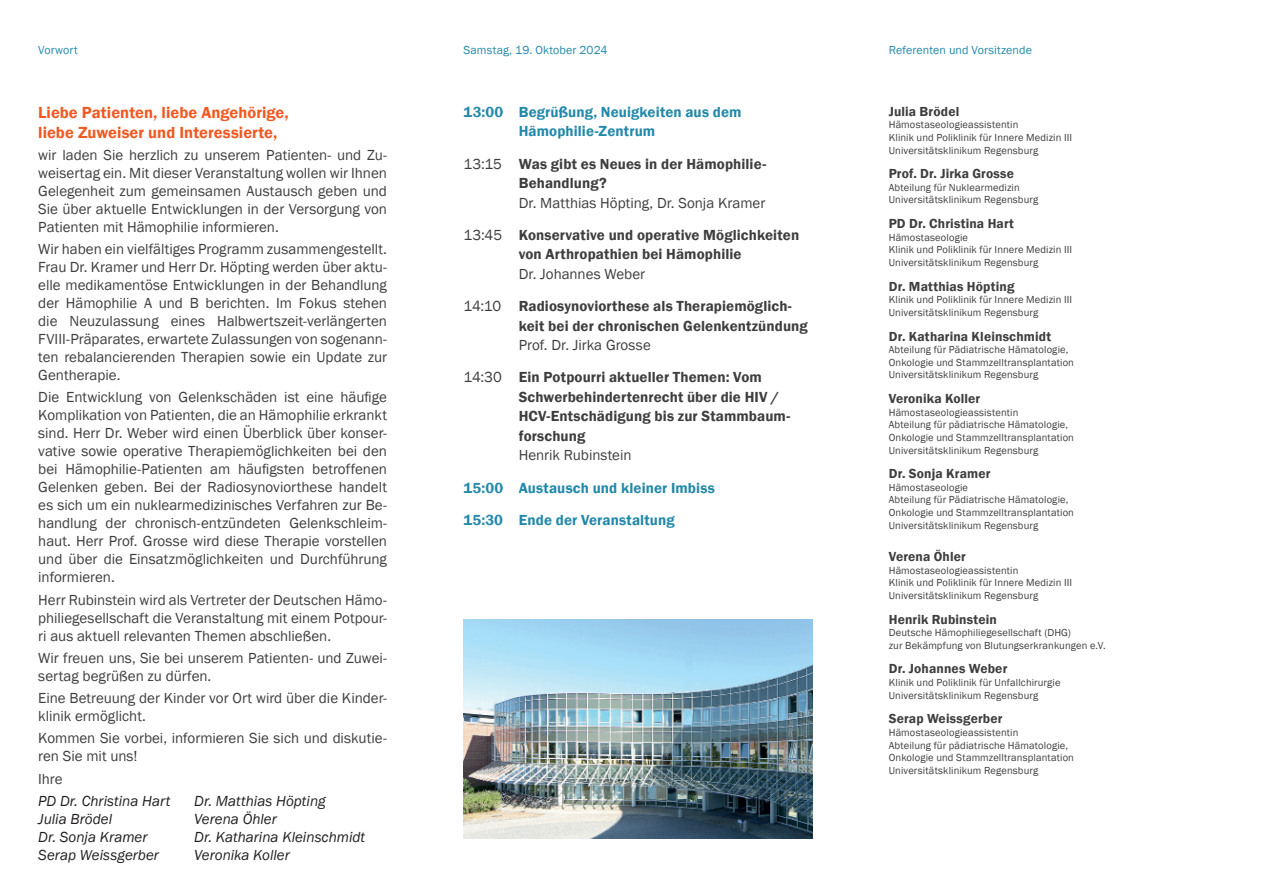
<style>
.page{position:relative;width:1263px;height:893px;background:#fff}
.page>*{position:absolute;margin:0;border:0;box-sizing:border-box;transform-origin:0 0}
.t1{font:600 16.5px/19.8px "Franklin Gothic";letter-spacing:.005em;color:#f15921}
.t2{font:15px/18px "Franklin Gothic";color:#3e3e3f;text-align:justify}
.t3{font:600 15px/19.5px "Franklin Gothic";letter-spacing:.005em;color:#3e3e3f}
.t4{font:italic 15px "Franklin Gothic";color:#231f20}
.t5{font:600 15px/19.5px "Franklin Gothic";letter-spacing:.005em;color:#2289aa}
.t6{font:600 13.5px "Franklin Gothic";letter-spacing:.01em;color:#3e3e3f}
.t7{font:12px "Franklin Gothic";letter-spacing:.01em;color:#2289aa}
.t8{font:10.5px/12.6px "Franklin Gothic";letter-spacing:.015em;color:#3e3e3f}
.s1{font-weight:400}
.s2{font-weight:600}
</style>
<div class="page">
<img style="left:463px;top:619px;width:349px;height:220px">
<p class="t7" style="left:38px;top:43px;width:41px">Vorwort</p>
<p class="t1" style="left:38px;top:103px;width:252px">Liebe Patienten, liebe Angehörige, liebe Zuweiser und Interessierte,</p>
<p class="t2" style="left:38px;top:146px;width:350px">wir laden Sie herzlich zu unserem Patienten- und Zu&shy;weisertag ein. Mit dieser Veranstaltung wollen wir Ihnen Gelegenheit zum gemeinsamen Austausch geben und Sie über aktuelle Entwicklungen in der Versorgung von Patienten mit Hämophilie informieren.</p>
<p class="t2" style="left:38px;top:240px;width:350px">Wir haben ein vielfältiges Programm zusammengestellt.<br>Frau Dr. Kramer und Herr Dr. Höpting werden über aktu&shy;elle medikamentöse Entwicklungen in der Behandlung der Hämophilie A und B berichten. Im Fokus stehen die Neuzulassung eines Halbwertszeit-verlängerten FVIII-Präparates, erwartete Zulassungen von sogenann&shy;ten rebalancierenden Therapien sowie ein Update zur Gentherapie.</p>
<p class="t2" style="left:38px;top:389px;width:350px">Die Entwicklung von Gelenkschäden ist eine häufige Komplikation von Patienten, die an Hämophilie erkrankt sind. Herr Dr. Weber wird einen Überblick über konser&shy;vative sowie operative Therapiemöglichkeiten bei den bei Hämophilie-Patienten am häufigsten betroffenen Gelenken geben. Bei der Radiosynoviorthese handelt es sich um ein nuklearmedizinisches Verfahren zur Be&shy;handlung der chronisch-entzündeten Gelenkschleim&shy;haut. Herr Prof. Grosse wird diese Therapie vorstellen und über die Einsatzmöglichkeiten und Durchführung informieren.</p>
<p class="t2" style="left:38px;top:591px;width:350px">Herr Rubinstein wird als Vertreter der Deutschen Hämo&shy;philiegesellschaft die Veranstaltung mit einem Potpour&shy;ri aus aktuell relevanten Themen abschließen.</p>
<p class="t2" style="left:38px;top:649px;width:350px">Wir freuen uns, Sie bei unserem Patienten- und Zuwei&shy;sertag begrüßen zu dürfen.</p>
<p class="t2" style="left:38px;top:689px;width:350px">Eine Betreuung der Kinder vor Ort wird über die Kinder&shy;klinik ermöglicht.</p>
<p class="t2" style="left:38px;top:730px;width:350px">Kommen Sie vorbei, informieren Sie sich und diskutie&shy;ren Sie mit uns!</p>
<p class="t2" style="left:38px;top:770px;width:26px">Ihre</p>
<p class="t4" style="left:38px;top:791px;width:134px">PD Dr. Christina Hart</p>
<p class="t4" style="left:194px;top:791px;width:133px">Dr. Matthias Höpting</p>
<p class="t4" style="left:38px;top:809px;width:75px">Julia Brödel</p>
<p class="t4" style="left:194px;top:809px;width:84px">Verena Öhler</p>
<p class="t4" style="left:38px;top:827px;width:111px">Dr. Sonja Kramer</p>
<p class="t4" style="left:194px;top:827px;width:172px">Dr. Katharina Kleinschmidt</p>
<p class="t4" style="left:38px;top:845px;width:122px">Serap Weissgerber</p>
<p class="t4" style="left:194px;top:845px;width:97px">Veronika Koller</p>
<p class="t7" style="left:463px;top:43px;width:146px">Samstag, 19. Oktober 2024</p>
<p class="t7" style="left:889px;top:43px;width:145px">Referenten und Vorsitzende</p>
<p class="t5" style="left:519px;top:102px;width:224px;text-indent:-55px">13:00 Begrüßung, Neuigkeiten aus dem<br>Hämophilie-Zentrum</p>
<p class="t3" style="left:519px;top:154px;width:249px;text-indent:-55px"><span class="s1">13:15</span> Was gibt es Neues in der Hämophilie-<br>Behandlung?</p>
<p class="t2" style="left:463px;top:187px;width:337px;line-height:32.2px;text-indent:55px">Dr. Matthias Höpting, Dr. Sonja Kramer<br>13:45 <span class="s2">Konservative und operative Möglichkeiten</span></p>
<p class="t3" style="left:519px;top:245px;width:224px">von Arthropathien bei Hämophilie</p>
<p class="t3" style="left:463px;top:258px;width:330px;line-height:32.2px;text-indent:55px"><span class="s1">Dr. Johannes Weber<br>14:10</span> Radiosynoviorthese als Therapiemöglich-</p>
<p class="t3" style="left:519px;top:316px;width:290px">keit bei der chronischen Gelenkentzündung</p>
<p class="t3" style="left:463px;top:329px;width:300px;line-height:32.2px;text-indent:55px"><span class="s1">Prof. Dr. Jirka Grosse<br>14:30</span> Ein Potpourri aktueller Themen: Vom</p>
<p class="t3" style="left:519px;top:387px;width:273px">Schwerbehindertenrecht über die HIV /<br>HCV-Entschädigung bis zur Stammbaum&shy;forschung</p>
<p class="t2" style="left:519px;top:447px;width:114px">Henrik Rubinstein</p>
<p class="t5" style="left:463px;top:472px;width:253px;line-height:32.2px">15:00 Austausch und kleiner Imbiss<br>15:30 Ende der Veranstaltung</p>
<p class="t6" style="left:889px;top:103px;width:72px">Julia Brödel</p>
<p class="t8" style="left:889px;top:119px;width:185px">Hämostaseologieassistentin<br>Klinik und Poliklinik für Innere Medizin III<br>Universitätsklinikum Regensburg</p>
<p class="t6" style="left:889px;top:165px;width:127px">Prof. Dr. Jirka Grosse</p>
<p class="t8" style="left:889px;top:181px;width:151px">Abteilung für Nuklearmedizin<br>Universitätsklinikum Regensburg</p>
<p class="t6" style="left:889px;top:215px;width:127px">PD Dr. Christina Hart</p>
<p class="t8" style="left:889px;top:231px;width:185px">Hämostaseologie<br>Klinik und Poliklinik für Innere Medizin III<br>Universitätsklinikum Regensburg</p>
<p class="t6" style="left:889px;top:278px;width:127px">Dr. Matthias Höpting</p>
<p class="t8" style="left:889px;top:294px;width:185px">Klinik und Poliklinik für Innere Medizin III<br>Universitätsklinikum Regensburg</p>
<p class="t6" style="left:889px;top:328px;width:164px">Dr. Katharina Kleinschmidt</p>
<p class="t8" style="left:889px;top:344px;width:187px">Abteilung für Pädiatrische Hämatologie,<br>Onkologie und Stammzelltransplantation<br>Universitätsklinikum Regensburg</p>
<p class="t6" style="left:889px;top:390px;width:93px">Veronika Koller</p>
<p class="t8" style="left:889px;top:406px;width:187px">Hämostaseologieassistentin<br>Abteilung für pädiatrische Hämatologie, Onkologie und Stammzelltransplantation Universitätsklinikum Regensburg</p>
<p class="t6" style="left:889px;top:465px;width:103px">Dr. Sonja Kramer</p>
<p class="t8" style="left:889px;top:481px;width:187px">Hämostaseologie<br>Abteilung für Pädiatrische Hämatologie, Onkologie und Stammzelltransplantation Universitätsklinikum Regensburg</p>
<p class="t6" style="left:889px;top:548px;width:79px">Verena Öhler</p>
<p class="t8" style="left:889px;top:564px;width:185px">Hämostaseologieassistentin<br>Klinik und Poliklinik für Innere Medizin III<br>Universitätsklinikum Regensburg</p>
<p class="t6" style="left:889px;top:611px;width:110px">Henrik Rubinstein</p>
<p class="t8" style="left:889px;top:627px;width:218px">Deutsche Hämophiliegesellschaft (DHG)<br>zur Bekämpfung von Blutungserkrankungen e.V.</p>
<p class="t6" style="left:889px;top:661px;width:120px">Dr. Johannes Weber</p>
<p class="t8" style="left:889px;top:676px;width:173px">Klinik und Poliklinik für Unfallchirurgie<br>Universitätsklinikum Regensburg</p>
<p class="t6" style="left:889px;top:710px;width:115px">Serap Weissgerber</p>
<p class="t8" style="left:889px;top:726px;width:187px">Hämostaseologieassistentin<br>Abteilung für pädiatrische Hämatologie, Onkologie und Stammzelltransplantation Universitätsklinikum Regensburg</p>
</div>
